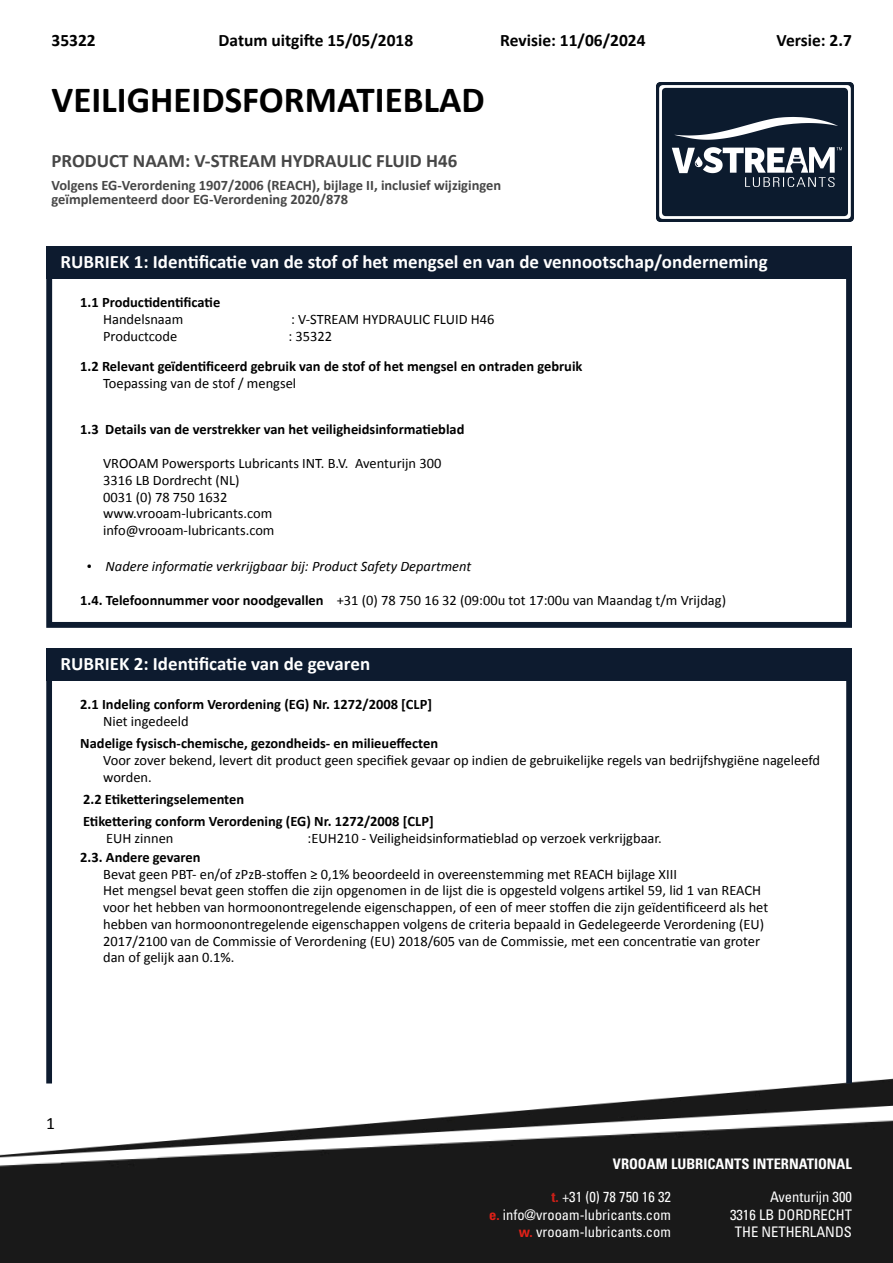
<style>
.page{position:relative;width:893px;height:1263px;background:#fff}
.page>*{position:absolute;margin:0;border:0;box-sizing:border-box;transform-origin:0 0}
.t1{font:700 36.9px "Calibri";color:#000}
.t2{font:700 18.9px "Calibri";color:#fff}
.t3{font:700 18.9px "Calibri";color:#474747}
.t4{font:700 17.4px "Calibri";color:#000}
.t5{font:17.4px "Calibri";color:#000}
.t6{font:condensed 14.55px/17.4px "Univers LT Pro";color:#fff;text-align:right}
.t7{font:700 condensed 14.55px "Univers LT Pro";color:#fff}
.t8{font:14.4px/16.8px "Calibri";color:#000}
.t9{font:700 14.4px/22px "Calibri";color:#000}
.t10{font:700 14.4px/13.2px "Calibri";color:#474747}
.t11{font:italic 14.4px "Calibri";color:#000}
.s1{font-family:"Times New Roman";font-style:normal}
.s2{font-weight:700}
.s3{font-weight:700;color:#cc2018}
.s4{font-weight:700;color:#e12118}
</style>
<div class="page">
<div style="left:0;top:1190px;width:893px;height:73px;background:#191919"></div>
<img style="left:0;top:1078px;width:893px;height:112px">
<div style="left:46px;top:246px;width:806px;height:33px;background:#0d1b2f"></div>
<div style="left:46px;top:246px;width:806px;height:382px;border:6px solid #0d1b2f"></div>
<div style="left:46px;top:649px;width:806px;height:32px;background:#0d1b2f"></div>
<div style="left:46px;top:649px;width:6px;height:434px;background:#0d1b2f"></div>
<div style="left:846px;top:649px;width:6px;height:434px;background:#0d1b2f"></div>
<img style="left:656px;top:82px;width:197px;height:139px">
<p class="t4" style="left:52px;top:28px;width:46px">35322</p>
<p class="t4" style="left:219px;top:28px;width:196px">Datum uitgifte 15/05/2018</p>
<p class="t4" style="left:500px;top:28px;width:147px">Revisie: 11/06/2024</p>
<p class="t4" style="left:777px;top:28px;width:77px">Versie: 2.7</p>
<h1 class="t1" style="left:52px;top:74px;width:435px">VEILIGHEIDSFORMATIEBLAD</h1>
<h2 class="t3" style="left:52px;top:147px;width:407px">PRODUCT NAAM: V-STREAM HYDRAULIC FLUID H46</h2>
<p class="t10" style="left:52px;top:178px;width:451px">Volgens EG-Verordening 1907/2006 (REACH), bijlage II, inclusief wijzigingen geïmplementeerd door EG-Verordening 2020/878</p>
<h2 class="t2" style="left:61px;top:248px;width:709px">RUBRIEK 1: Identificatie van de stof of het mengsel en van de vennootschap/onderneming</h2>
<p class="t9" style="left:80px;top:291px;width:141px">1.1 Productidentificatie</p>
<p class="t8" style="left:103px;top:310px;width:82px">Handelsnaam</p>
<p class="t8" style="left:291px;top:310px;width:205px">: V-STREAM HYDRAULIC FLUID H46</p>
<p class="t8" style="left:103px;top:327px;width:76px">Productcode</p>
<p class="t8" style="left:288px;top:327px;width:45px">: 35322</p>
<p class="t9" style="left:80px;top:355px;width:504px">1.2 Relevant geïdentificeerd gebruik van de stof of het mengsel en ontraden gebruik</p>
<p class="t8" style="left:103px;top:374px;width:195px">Toepassing van de stof / mengsel</p>
<p class="t9" style="left:80px;top:418px;width:386px">1.3 Details van de verstrekker van het veiligheidsinformatieblad</p>
<p class="t8" style="left:103px;top:454px;width:340px">VROOAM Powersports Lubricants INT. B.V. Aventurijn 300<br>3316 LB Dordrecht (NL)<br>0031 (0) 78 750 1632<br>www.vrooam-lubricants.com info@vrooam-lubricants.com</p>
<p class="t11" style="left:87px;top:556px;width:386px"><span class="s1">•</span> Nadere informatie verkrijgbaar bij: Product Safety Department</p>
<p class="t8" style="left:80px;top:592px;width:647px"><span class="s2">1.4. Telefoonnummer voor noodgevallen</span> +31 (0) 78 750 16 32 (09:00u tot 17:00u van Maandag t/m Vrijdag)</p>
<h2 class="t2" style="left:61px;top:650px;width:311px">RUBRIEK 2: Identificatie van de gevaren</h2>
<p class="t9" style="left:80px;top:693px;width:353px">2.1 Indeling conform Verordening (EG) Nr. 1272/2008 [CLP]</p>
<p class="t8" style="left:103px;top:712px;width:87px">Niet ingedeeld</p>
<p class="t9" style="left:80px;top:732px;width:359px">Nadelige fysisch-chemische, gezondheids- en milieueffecten</p>
<p class="t8" style="left:103px;top:751px;width:718px">Voor zover bekend, levert dit product geen specifiek gevaar op indien de gebruikelijke regels van bedrijfshygiëne nageleefd worden.</p>
<p class="t9" style="left:83px;top:787px;width:352px">2.2 Etiketteringselementen<br>Etikettering conform Verordening (EG) Nr. 1272/2008 [CLP]</p>
<p class="t8" style="left:106px;top:829px;width:69px">EUH zinnen</p>
<p class="t8" style="left:307px;top:829px;width:356px">:EUH210 - Veiligheidsinformatieblad op verzoek verkrijgbaar.</p>
<p class="t9" style="left:80px;top:845px;width:122px">2.3. Andere gevaren</p>
<p class="t8" style="left:103px;top:865px;width:667px">Bevat geen PBT- en/of zPzB-stoffen ≥ 0,1% beoordeeld in overeenstemming met REACH bijlage XIII<br>Het mengsel bevat geen stoffen die zijn opgenomen in de lijst die is opgesteld volgens artikel 59, lid 1 van REACH voor het hebben van hormoonontregelende eigenschappen, of een of meer stoffen die zijn geïdentificeerd als het hebben van hormoonontregelende eigenschappen volgens de criteria bepaald in Gedelegeerde Verordening (EU)<br>2017/2100 van de Commissie of Verordening (EU) 2018/605 van de Commissie, met een concentratie van groter dan of gelijk aan 0.1%.</p>
<p class="t5" style="left:46px;top:1111px;width:10px">1</p>
<p class="t7" style="left:613px;top:1154px;width:241px">VROOAM LUBRICANTS INTERNATIONAL</p>
<p class="t6" style="left:730px;top:1188px;width:123px">Aventurijn 300<br>3316 LB DORDRECHT<br>THE NETHERLANDS</p>
<p class="t6" style="left:489px;top:1188px;width:183px"><span class="s3">t.</span> +31 (0) 78 750 16 32<br><span class="s4">e.</span> info@vrooam-lubricants.com <span class="s4">w.</span> vrooam-lubricants.com</p>
</div>
